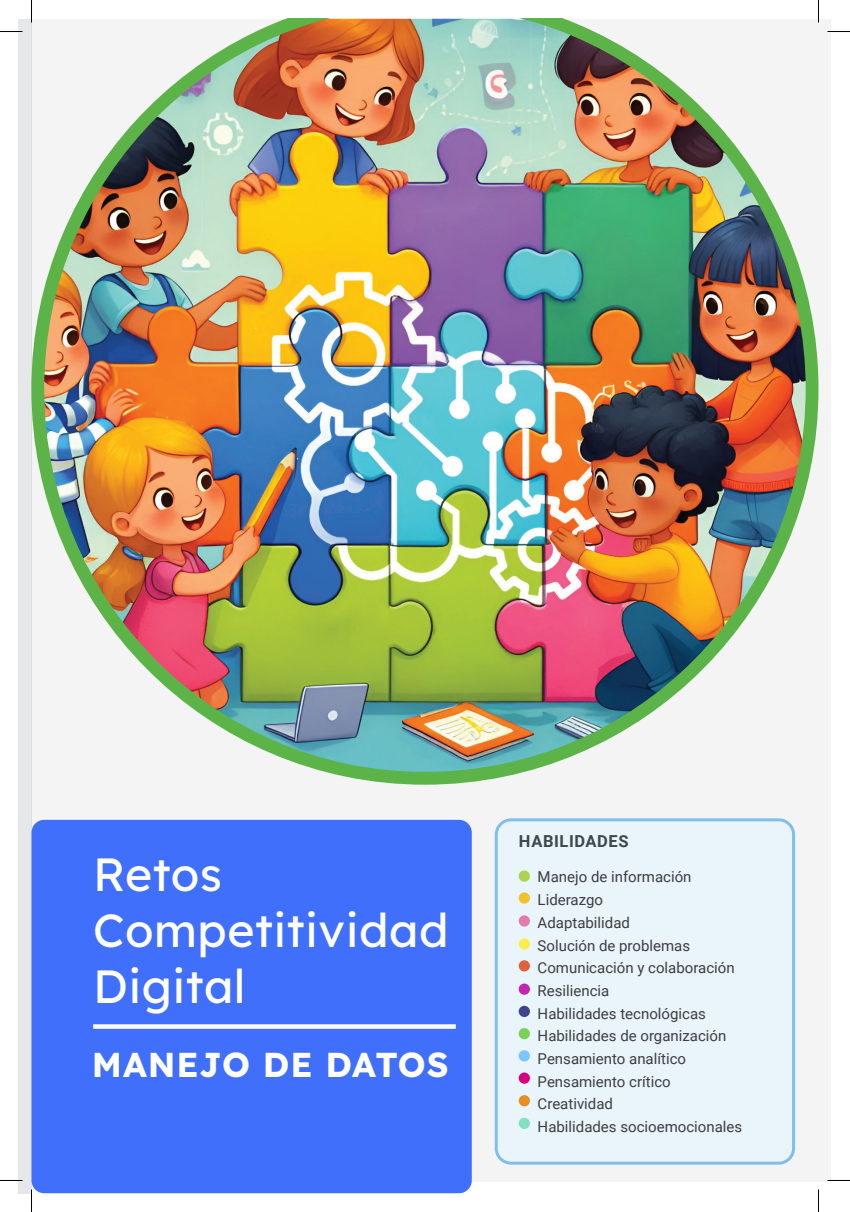
<style>
.page{position:relative;width:850px;height:1212px;background:#fff}
.page>*{position:absolute;margin:0;border:0;box-sizing:border-box;transform-origin:0 0}
.C3_Titulos_GRANDES{font:46.5px/55.8px "Lexend";letter-spacing:.01em;color:#fff}
.C3_Titulos_GRANDES-2{font:700 34.5px "Lexend";letter-spacing:.02em;color:#fff}
.t1{font:700 16.5px "Roboto";letter-spacing:.035em;color:#3d474e}
.C3_TextoBase{font:15px "Roboto";color:#3e3e3f}
</style>
<div class="page">
<div style="left:19px;top:19px;width:12px;height:1173px;background:#e6e7e9"></div>
<div style="left:31px;top:19px;width:800px;height:1162px;background:#f4f4f4"></div>
<img style="left:31px;top:19px;width:787px;height:765px">
<div style="left:31px;top:819px;width:441px;height:373px;background:#4070fb;border-radius:13px"></div>
<svg style="left:93px;top:1024px;width:363px;height:4px"></svg>
<div style="left:496px;top:819px;width:297px;height:343px;background:#eaf4fb;border-radius:15px"></div>
<div style="left:495px;top:818px;width:300px;height:346px;border:3px solid #7fbfe9;border-radius:15px"></div>
<div style="left:518px;top:870px;width:12px;height:11px;background:#afd252;border-radius:50%"></div>
<div style="left:518px;top:892px;width:12px;height:11px;background:#f0c32e;border-radius:50%"></div>
<div style="left:518px;top:915px;width:12px;height:11px;background:#e37baf;border-radius:50%"></div>
<div style="left:518px;top:938px;width:12px;height:11px;background:#faed4e;border-radius:50%"></div>
<svg style="left:518px;top:959px;width:12px;height:12px"></svg>
<div style="left:518px;top:983px;width:12px;height:11px;background:#c425b1;border-radius:50%"></div>
<div style="left:518px;top:1005px;width:12px;height:11px;background:#3f4488;border-radius:50%"></div>
<svg style="left:518px;top:1027px;width:12px;height:11px"></svg>
<svg style="left:518px;top:1049px;width:12px;height:12px"></svg>
<div style="left:518px;top:1072px;width:12px;height:11px;background:#db007d;border-radius:50%"></div>
<svg style="left:518px;top:1094px;width:12px;height:11px"></svg>
<div style="left:518px;top:1117px;width:12px;height:11px;background:#80e3bd;border-radius:50%"></div>
<hr style="left:817px;top:0;width:2px;height:22px;background:#fff">
<svg style="left:0;top:31px;width:22px;height:1px"></svg>
<svg style="left:827px;top:31px;width:23px;height:1px"></svg>
<svg style="left:31px;top:0;width:1px;height:22px"></svg>
<svg style="left:31px;top:1189px;width:1px;height:22px"></svg>
<svg style="left:818px;top:0;width:1px;height:22px"></svg>
<svg style="left:818px;top:1189px;width:1px;height:22px"></svg>
<p class="C3_Titulos_GRANDES" style="left:93px;top:843px;width:357px">Retos<br>Competitividad<br>Digital</p>
<p class="C3_Titulos_GRANDES-2" style="left:92px;top:1037px;width:358px">MANEJO DE DATOS</p>
<p class="t1" style="left:519px;top:829px;width:111px">HABILIDADES</p>
<p class="C3_TextoBase" style="left:537px;top:866px;width:155px">Manejo de información</p>
<p class="C3_TextoBase" style="left:537px;top:889px;width:67px">Liderazgo</p>
<p class="C3_TextoBase" style="left:537px;top:911px;width:94px">Adaptabilidad</p>
<p class="C3_TextoBase" style="left:537px;top:934px;width:154px">Solución de problemas</p>
<p class="C3_TextoBase" style="left:537px;top:957px;width:198px">Comunicación y colaboración</p>
<p class="C3_TextoBase" style="left:537px;top:979px;width:73px">Resiliencia</p>
<p class="C3_TextoBase" style="left:537px;top:1002px;width:170px">Habilidades tecnológicas</p>
<p class="C3_TextoBase" style="left:537px;top:1025px;width:190px">Habilidades de organización</p>
<p class="C3_TextoBase" style="left:537px;top:1047px;width:150px">Pensamiento analítico</p>
<p class="C3_TextoBase" style="left:537px;top:1070px;width:135px">Pensamiento crítico</p>
<p class="C3_TextoBase" style="left:537px;top:1093px;width:77px">Creatividad</p>
<p class="C3_TextoBase" style="left:537px;top:1115px;width:206px">Habilidades socioemocionales</p>
</div>
